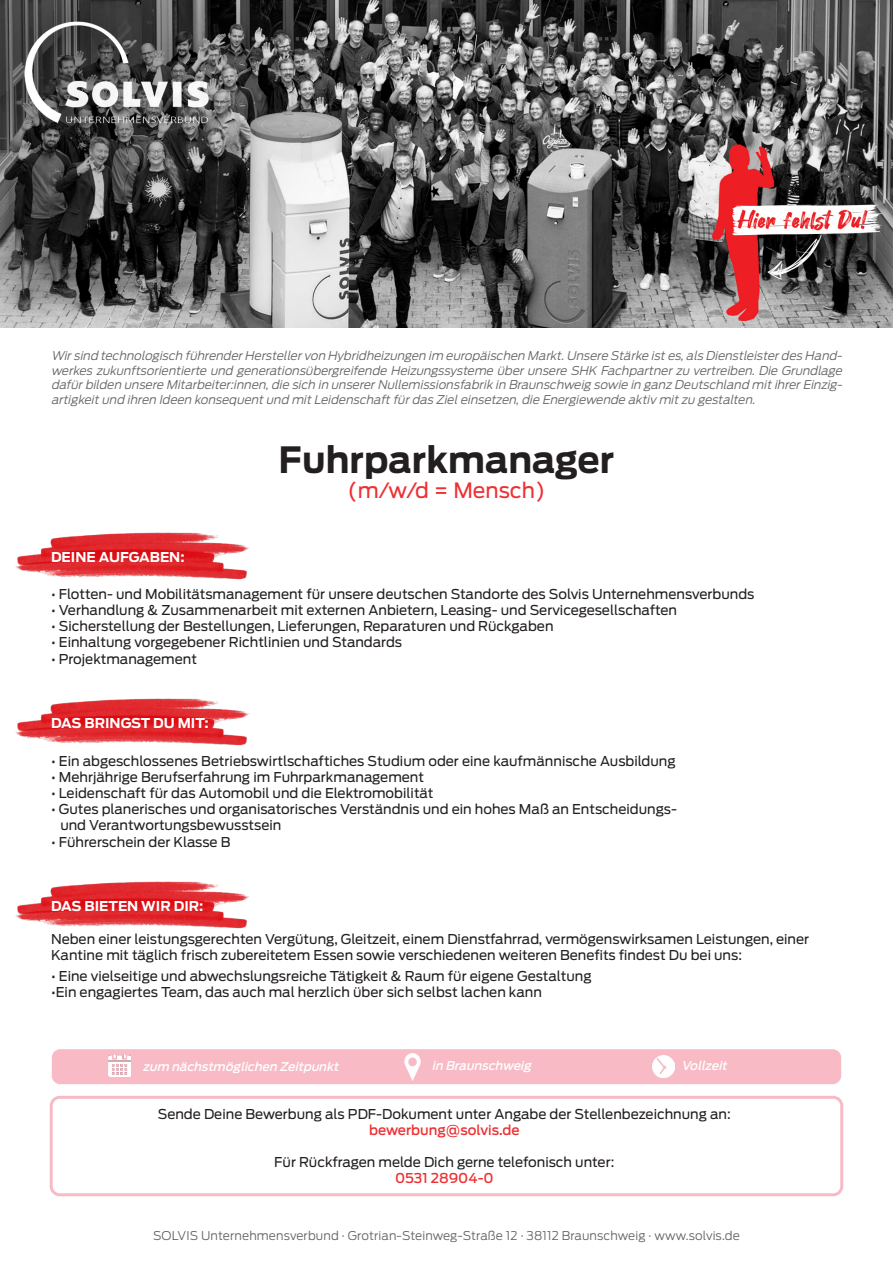
<style>
.page{position:relative;width:893px;height:1263px;background:#fff}
.page>*{position:absolute;margin:0;border:0;box-sizing:border-box;transform-origin:0 0}
.t1{font:700 36px "Antenna";color:#231f20}
.t2{font:21px "Antenna";color:#ee3033}
.t3{font:13.5px/16.2px "Antenna";color:#231f20}
.t4{font:700 13.5px "Antenna";color:#fff}
.t5{font:italic 300 12px/14.4px "Antenna";color:#636366;text-align:justify}
.t6{font:300 12px "Antenna";letter-spacing:.01em;color:#636366}
.t7{font:italic 500 12px "Antenna";color:#fff}
.s1{font-weight:500;color:#ee3033}
</style>
<div class="page">
<img style="left:0;top:0;width:893px;height:327px">
<img style="left:16px;top:532px;width:233px;height:48px">
<img style="left:16px;top:698px;width:233px;height:47px">
<img style="left:16px;top:881px;width:233px;height:47px">
<div style="left:50px;top:1096px;width:793px;height:100px;border:3px solid #f8bbc6;border-radius:9px"></div>
<div style="left:52px;top:1049px;width:789px;height:35px;background:#f8bbc6;border-radius:9px"></div>
<img style="left:108px;top:1054px;width:23px;height:23px">
<img style="left:404px;top:1054px;width:17px;height:26px">
<img style="left:653px;top:1055px;width:21px;height:22px">
<p class="t5" style="left:51px;top:349px;width:795px">Wirsind technologisch führenderHerstellervon Hybridheizungen im europäischen Markt.Unsere Stärke istes,als Dienstleisterdes Hand&shy;werkes zukunftsorientierte und generationsübergreifende Heizungssysteme überunsere SHK Fachpartnerzu vertreiben.Die Grundlage dafürbilden unsere Mitarbeiter:innen,die sich in unsererNullemissionsfabrik in Braunschweig sowie in ganz Deutschland mitihrerEinzig&shy;artigkeitund ihren Ideen konsequentund mitLeidenschaftfürdas Zieleinsetzen,die Energiewende aktiv mitzu gestalten.</p>
<p class="t1" style="left:279px;top:438px;width:337px">Fuhrparkmanager</p>
<p class="t2" style="left:347px;top:478px;width:199px">(m/w/d = Mensch)</p>
<p class="t4" style="left:51px;top:549px;width:135px">DEINE AUFGABEN:</p>
<p class="t3" style="left:51px;top:586px;width:705px">• Flotten- und Mobilitätsmanagement für unsere deutschen Standorte des Solvis Unternehmensverbunds</p>
<p class="t3" style="left:51px;top:602px;width:628px">• Verhandlung &amp; Zusammenarbeit mit externen Anbietern, Leasing- und Servicegesellschaften</p>
<p class="t3" style="left:51px;top:618px;width:504px">• Sicherstellung der Bestellungen, Lieferungen, Reparaturen und Rückgaben</p>
<p class="t3" style="left:51px;top:634px;width:353px">• Einhaltung vorgegebener Richtlinien und Standards</p>
<p class="t3" style="left:51px;top:651px;width:147px">• Projektmanagement</p>
<p class="t4" style="left:51px;top:715px;width:159px">DAS BRINGST DU MIT:</p>
<p class="t3" style="left:51px;top:753px;width:626px">• Ein abgeschlossenes Betriebswirtlschaftiches Studium oder eine kaufmännische Ausbildung</p>
<p class="t3" style="left:51px;top:769px;width:375px">• Mehrjährige Berufserfahrung im Fuhrparkmanagement</p>
<p class="t3" style="left:51px;top:785px;width:384px">• Leidenschaft für das Automobil und die Elektromobilität</p>
<p class="t3" style="left:60px;top:801px;width:618px;text-indent:-9px">• Gutes planerisches und organisatorisches Verständnis und ein hohes Maß an Entscheidungs&shy;und Verantwortungsbewusstsein</p>
<p class="t3" style="left:51px;top:834px;width:181px">• Führerschein der Klasse B</p>
<p class="t4" style="left:51px;top:898px;width:154px">DAS BIETEN WIR DIR:</p>
<p class="t3" style="left:51px;top:931px;width:760px">Neben einer leistungsgerechten Vergütung, Gleitzeit, einem Dienstfahrrad, vermögenswirksamen Leistungen, einer<br>Kantine mit täglich frisch zubereitetem Essen sowie verschiedenen weiteren Benefits findest Du bei uns:</p>
<p class="t3" style="left:51px;top:968px;width:542px">• Eine vielseitige und abwechslungsreiche Tätigkeit &amp; Raum für eigene Gestaltung</p>
<p class="t3" style="left:51px;top:984px;width:492px">•Ein engagiertes Team, das auch mal herzlich über sich selbst lachen kann</p>
<p class="t7" style="left:143px;top:1059px;width:200px">zum nächstmöglichen Zeitpunkt</p>
<p class="t7" style="left:432px;top:1059px;width:104px">in Braunschweig</p>
<p class="t7" style="left:681px;top:1059px;width:50px">Vollzeit</p>
<p class="t3" style="left:158px;top:1105px;width:574px;text-align:center">Sende Deine Bewerbung als PDF-Dokument unter Angabe der Stellenbezeichnung an: <span class="s1">bewerbung@solvis.de</span></p>
<p class="t3" style="left:274px;top:1154px;width:342px;text-align:center">Für Rückfragen melde Dich gerne telefonisch unter:<br><span class="s1">0531 28904-0</span></p>
<p class="t6" style="left:153px;top:1228px;width:588px">SOLVIS Unternehmensverbund · Grotrian-Steinweg-Straße 12 · 38112 Braunschweig · www.solvis.de</p>
</div>
